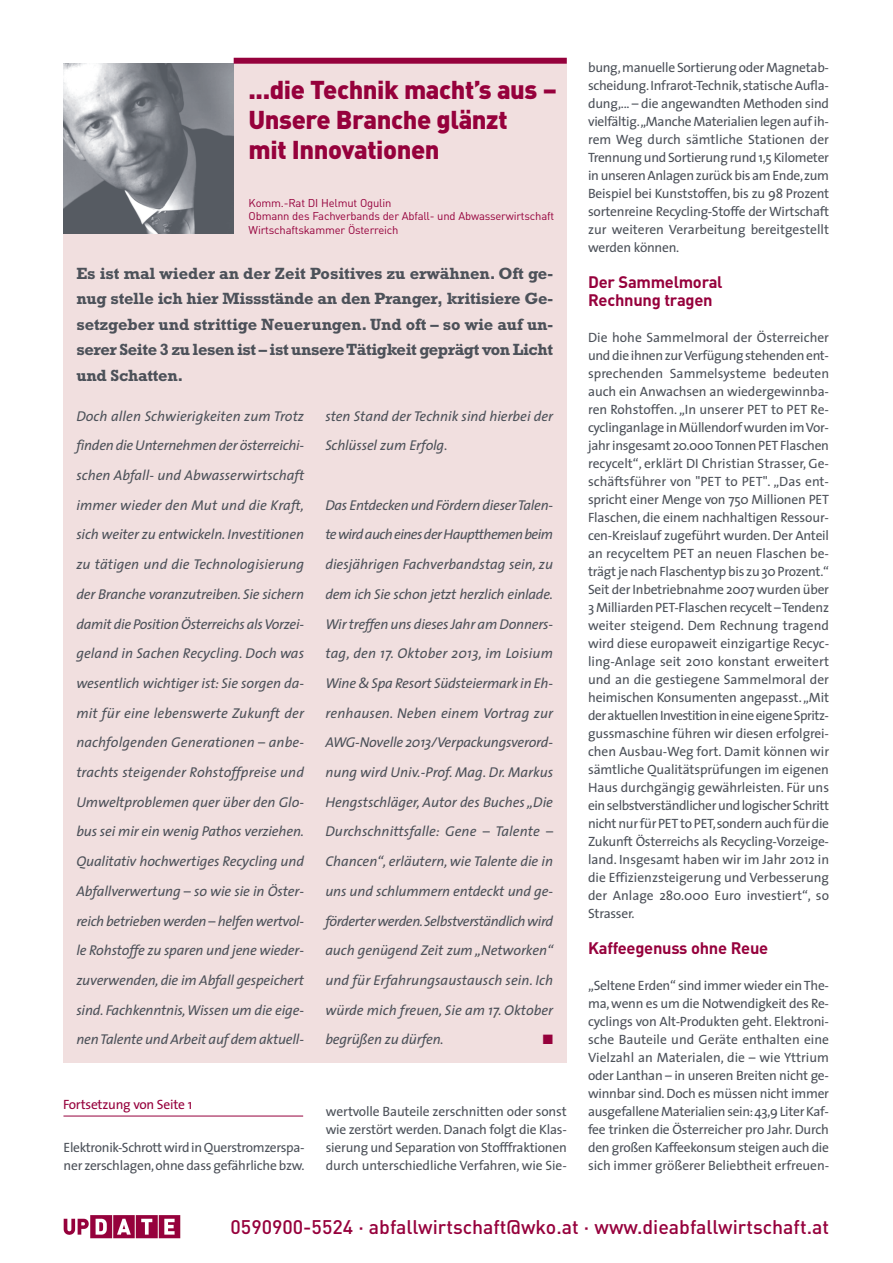
<style>
.page{position:relative;width:893px;height:1263px;background:#fff}
.page>*{position:absolute;margin:0;border:0;box-sizing:border-box;transform-origin:0 0}
.t1{font:900 25.5px/30px "DIN";letter-spacing:-.015em;color:#96013c}
.t2{font:500 19.5px "DIN";color:#96013c}
.t3{font:700 16.5px/25.5px "Rockwell";letter-spacing:-.02em;color:#4c5159;text-align:justify}
.t4{font:700 16.5px/18px "DIN";letter-spacing:-.015em;color:#96013c}
.t5{font:italic 14.25px/29.7px "The Sans";letter-spacing:-.01em;color:#4c5159;text-align:justify}
.t6{font:13.5px/18px "The Sans";letter-spacing:-.01em;color:#4c5159;text-align:justify}
.t7{font:13.5px "The Sans";letter-spacing:-.02em;color:#96013c}
.t8{font:13.5px "Zapf Dingbats";color:#96013c}
.t9{font:11.25px/13.5px "DIN";letter-spacing:-.015em;color:#96013c}
</style>
<div class="page">
<div style="left:64px;top:64px;width:503px;height:998px;background:#f1dfdf"></div>
<img style="left:64px;top:64px;width:170px;height:170px">
<img style="left:63px;top:1215px;width:118px;height:24px">
<div style="left:234px;top:58px;width:333px;height:6px;background:#96013c"></div>
<hr style="left:63px;top:1116px;width:240px;height:1px;background:#96013c">
<h1 class="t1" style="left:249px;top:77px;width:310px">...die Technik macht’s aus –<br>Unsere Branche glänzt<br>mit Innovationen</h1>
<p class="t9" style="left:249px;top:197px;width:307px">Komm.-Rat DI Helmut Ogulin<br>Obmann des Fachverbands der Abfall- und Abwasserwirtschaft<br>Wirtschaftskammer Österreich</p>
<p class="t3" style="left:76px;top:262px;width:478px">Es ist mal wieder an der Zeit Positives zu erwähnen. Oft ge&shy;nug stelle ich hier Missstände an den Pranger, kritisiere Ge&shy;setzgeber und strittige Neuerungen. Und oft – so wie auf un&shy;serer Seite 3 zu lesen ist – ist unsere Tätigkeit geprägt von Licht und Schatten.</p>
<p class="t5" style="left:76px;top:402px;width:229px">Doch allen Schwierigkeiten zum Trotz finden die Unternehmen der österreichi&shy;schen Abfall- und Abwasserwirtschaft immer wieder den Mut und die Kraft, sich weiter zu entwickeln. Investitionen zu tätigen und die Technologisierung der Branche voranzutreiben. Sie sichern damit die Position Österreichs als Vorzei&shy;geland in Sachen Recycling. Doch was wesentlich wichtiger ist: Sie sorgen da&shy;mit für eine lebenswerte Zukunft der nachfolgenden Generationen – anbe&shy;trachts steigender Rohstoffpreise und Umweltproblemen quer über den Glo&shy;bus sei mir ein wenig Pathos verziehen.<br>Qualitativ hochwertiges Recycling und Abfallverwertung – so wie sie in Öster&shy;reich betrieben werden – helfen wertvol&shy;le Rohstoffe zu sparen und jene wieder&shy;zuverwenden, die im Abfall gespeichert sind. Fachkenntnis, Wissen um die eige&shy;nen Talente und Arbeit auf dem aktuell-</p>
<p class="t5" style="left:325px;top:402px;width:229px">sten Stand der Technik sind hierbei der<br>Schlüssel zum Erfolg.</p>
<p class="t5" style="left:325px;top:492px;width:229px">Das Entdecken und Fördern dieser Talen&shy;te wird auch eines der Hauptthemen beim diesjährigen Fachverbandstag sein, zu dem ich Sie schon jetzt herzlich einlade.<br>Wir treffen uns dieses Jahr am Donners&shy;tag, den 17. Oktober 2013, im Loisium Wine &amp; Spa Resort Südsteiermark in Eh&shy;renhausen. Neben einem Vortrag zur AWG-Novelle 2013/Verpackungsverord&shy;nung wird Univ.-Prof. Mag. Dr. Markus Hengstschläger, Autor des Buches „Die Durchschnittsfalle: Gene – Talente – Chancen“, erläutern, wie Talente die in uns und schlummern entdeckt und ge&shy;förderter werden. Selbstverständlich wird auch genügend Zeit zum „Networken“ und für Erfahrungsaustausch sein. Ich würde mich freuen, Sie am 17. Oktober begrüßen zu dürfen.</p>
<p class="t8" style="left:543px;top:1032px;width:12px">■</p>
<p class="t7" style="left:63px;top:1099px;width:131px">Fortsetzung von Seite 1</p>
<p class="t6" style="left:64px;top:1140px;width:242px">Elektronik-Schrott wird in Querstromzerspa&shy;ner zerschlagen, ohne dass gefährliche bzw.</p>
<p class="t6" style="left:326px;top:1104px;width:242px">wertvolle Bauteile zerschnitten oder sonst wie zerstört werden. Danach folgt die Klas&shy;sierung und Separation von Stofffraktionen durch unterschiedliche Verfahren, wie Sie-</p>
<p class="t6" style="left:588px;top:60px;width:242px">bung, manu elle Sortierung oder Magnetab&shy;scheidung. Infrarot-Technik, statische Aufla&shy;dung,... – die angewandten Methoden sind vielfältig. „Manche Materialien legen auf ih&shy;rem Weg durch sämtliche Stationen der Trennung und Sortierung rund 1,5 Kilometer in unseren Anlagen zurück bis am Ende, zum Beispiel bei Kunststoffen, bis zu 98 Prozent sortenreine Recycling-Stoffe der Wirtschaft zur weiteren Verarbeitung bereitgestellt werden können.</p>
<p class="t4" style="left:588px;top:275px;width:136px">Der Sammelmoral<br>Rechnung tragen</p>
<p class="t6" style="left:588px;top:330px;width:243px">Die hohe Sammelmoral der Österreicher und die ihnen zur Verfügung stehenden ent&shy;sprechenden Sammelsysteme bedeuten auch ein Anwachsen an wiedergewinnba&shy;ren Rohstoffen. „In unserer PET to PET Re&shy;cyclinganlage in Müllendorf wurden im Vor&shy;jahr insgesamt 20.000 Tonnen PET Flaschen recycelt“, erklärt DI Christian Strasser, Ge&shy;schäftsführer von "PET to PET". „Das ent&shy;spricht einer Menge von 750 Millionen PET Flaschen, die einem nachhaltigen Ressour&shy;cen-Kreislauf zugeführt wurden. Der Anteil an recyceltem PET an neuen Flaschen be&shy;trägt je nach Flaschentyp bis zu 30 Prozent.“ Seit der Inbetriebnahme 2007 wurden über 3 Milliarden PET-Flaschen recycelt – Tendenz weiter steigend. Dem Rechnung tragend wird diese europaweit einzigartige Recyc - ling-Anlage seit 2010 konstant erweitert und an die gestiegene Sammelmoral der heimischen Konsumenten angepasst. „Mit der aktuellen Investition in eine eigene Spritz - gussmaschine führen wir diesen erfolgrei&shy;chen Ausbau-Weg fort. Damit können wir sämtliche Qualitätsprüfungen im eigenen Haus durchgängig gewährleisten. Für uns ein selbstverständlicher und logischer Schritt nicht nur für PET to PET, sondern auch für die Zukunft Österreichs als Recycling-Vorzeige&shy;land. Insgesamt haben wir im Jahr 2012 in die Effizienzsteigerung und Verbesserung der Anlage 280.000 Euro investiert“, so Strasser.</p>
<p class="t4" style="left:588px;top:941px;width:182px">Kaffeegenuss ohne Reue</p>
<p class="t6" style="left:588px;top:978px;width:243px">„Seltene Erden“ sind immer wieder ein The&shy;ma, wenn es um die Notwendigkeit des Re&shy;cyclings von Alt-Produkten geht. Elektroni&shy;sche Bauteile und Geräte enthalten eine Vielzahl an Materialen, die – wie Yttrium oder Lanthan – in unseren Breiten nicht ge&shy;winnbar sind. Doch es müssen nicht immer ausgefallene Materialien sein: 43,9 Liter Kaf&shy;fee trinken die Österreicher pro Jahr. Durch den großen Kaffeekonsum steigen auch die sich immer größerer Beliebtheit erfreuen-</p>
<h2 class="t2" style="left:231px;top:1220px;width:600px">0590900-5524 · abfallwirtschaft@wko.at · www.dieabfallwirtschaft.at</h2>
</div>
